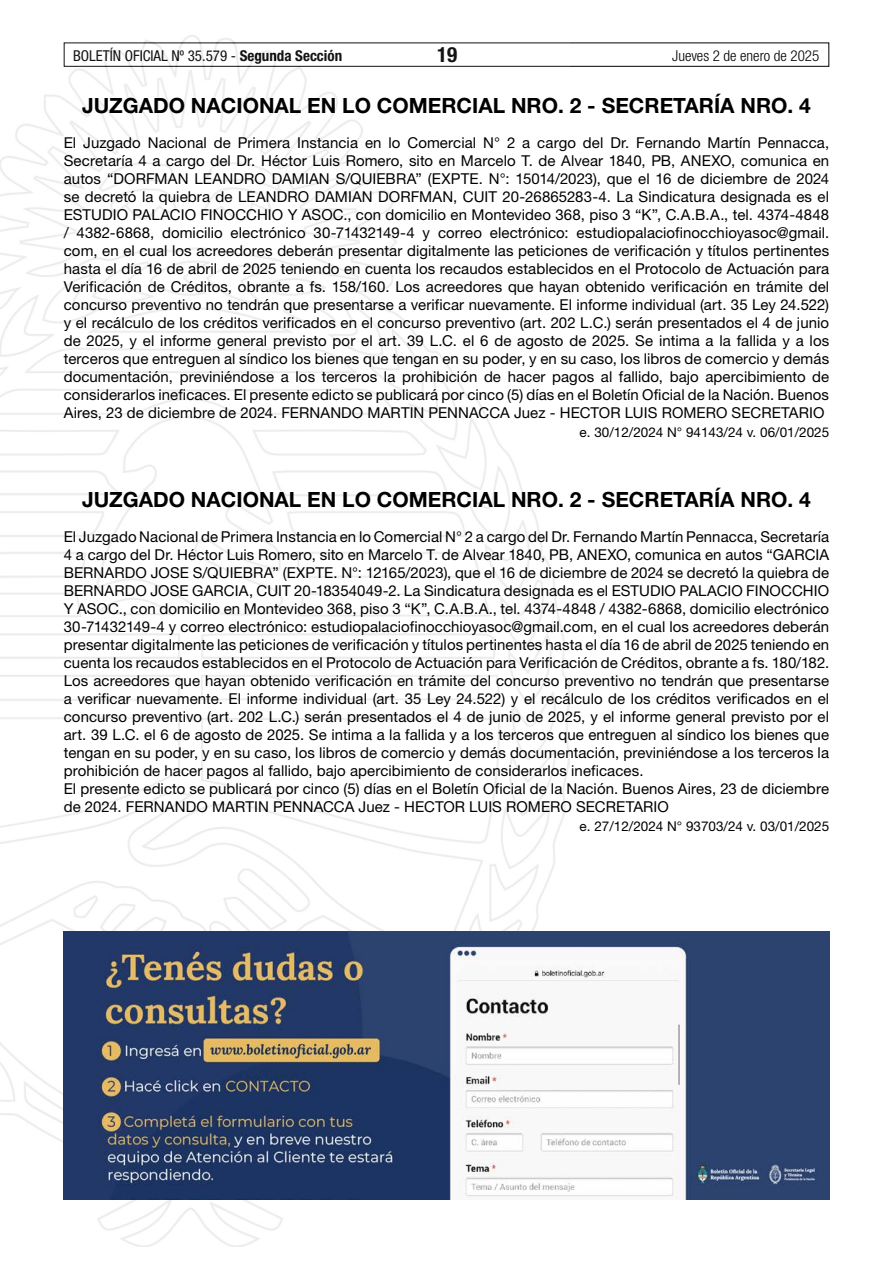
<style>
.page{position:relative;width:893px;height:1263px;background:#fff}
.page>*{position:absolute;margin:0;border:0;box-sizing:border-box;transform-origin:0 0}
.t1{font:700 21px "Helvetica Neue LT Std";color:#000}
.t2{font:700 condensed 21px "Helvetica Neue LT Std";color:#000}
.t3{font:15px/18px "Helvetica Neue LT Std";letter-spacing:.005em;color:#000;text-align:justify}
.t4{font:condensed 15px "Helvetica Neue LT Std";color:#000}
.t5{font:300 condensed 15px "Helvetica Neue LT Std";color:#000}
.t6{font:13.5px "Helvetica Neue LT Std";color:#000}
.s1{font-weight:700}
</style>
<div class="page">
<div style="left:64px;top:43px;width:765px;height:24px;border:1px solid #000"></div>
<img style="left:0;top:35px;width:569px;height:1211px">
<img style="left:64px;top:931px;width:765px;height:268px">
<p class="t4" style="left:73px;top:47px;width:271px">BOLETÍN OFICIAL Nº 35.579 - <span class="s1">Segunda Sección</span></p>
<h1 class="t2" style="left:437px;top:42px;width:22px">19</h1>
<p class="t5" style="left:672px;top:47px;width:149px">Jueves 2 de enero de 2025</p>
<h1 class="t1" style="left:82px;top:92px;width:730px">JUZGADO NACIONAL EN LO COMERCIAL NRO. 2 - SECRETARÍA NRO. 4</h1>
<p class="t3" style="left:64px;top:133px;width:767px">El Juzgado Nacional de Primera Instancia en lo Comercial N° 2 a cargo del Dr. Fernando Martín Pennacca, Secretaría 4 a cargo del Dr. Héctor Luis Romero, sito en Marcelo T. de Alvear 1840, PB, ANEXO, comunica en autos “DORFMAN LEANDRO DAMIAN S/QUIEBRA” (EXPTE. N°: 15014/2023), que el 16 de diciembre de 2024 se decretó la quiebra de LEANDRO DAMIAN DORFMAN, CUIT 20-26865283-4. La Sindicatura designada es el ESTUDIO PALACIO FINOCCHIO Y ASOC., con domicilio en Montevideo 368, piso 3 “K”, C.A.B.A., tel. 4374-4848 / 4382-6868, domicilio electrónico 30-71432149-4 y correo electrónico: estudiopalaciofinocchioyasoc@gmail. com, en el cual los acreedores deberán presentar digitalmente las peticiones de verificación y títulos pertinentes hasta el día 16 de abril de 2025 teniendo en cuenta los recaudos establecidos en el Protocolo de Actuación para Verificación de Créditos, obrante a fs. 158/160. Los acreedores que hayan obtenido verificación en trámite del concurso preventivo no tendrán que presentarse a verificar nuevamente. El informe individual (art. 35 Ley 24.522) y el recálculo de los créditos verificados en el concurso preventivo (art. 202 L.C.) serán presentados el 4 de junio de 2025, y el informe general previsto por el art. 39 L.C. el 6 de agosto de 2025. Se intima a la fallida y a los terceros que entreguen al síndico los bienes que tengan en su poder, y en su caso, los libros de comercio y demás documentación, previniéndose a los terceros la prohibición de hacer pagos al fallido, bajo apercibimiento de considerarlos ineficaces. El presente edicto se publicará por cinco (5) días en el Boletín Oficial de la Nación. Buenos Aires, 23 de diciembre de 2024. FERNANDO MARTIN PENNACCA Juez - HECTOR LUIS ROMERO SECRETARIO</p>
<p class="t6" style="left:580px;top:424px;width:251px">e. 30/12/2024 N° 94143/24 v. 06/01/2025</p>
<h1 class="t1" style="left:82px;top:486px;width:730px">JUZGADO NACIONAL EN LO COMERCIAL NRO. 2 - SECRETARÍA NRO. 4</h1>
<p class="t3" style="left:64px;top:527px;width:767px;text-align:left">El Juzgado Nacional de Primera Instancia en lo Comercial N° 2 a cargo del Dr. Fernando Martín Pennacca, Secretaría 4 a cargo del Dr. Héctor Luis Romero, sito en Marcelo T. de Alvear 1840, PB, ANEXO, comunica en autos “GARCIA BERNARDO JOSE S/QUIEBRA” (EXPTE. N°: 12165/2023), que el 16 de diciembre de 2024 se decretó la quiebra de BERNARDO JOSE GARCIA, CUIT 20-18354049-2. La Sindicatura designada es el ESTUDIO PALACIO FINOCCHIO Y ASOC., con domicilio en Montevideo 368, piso 3 “K”, C.A.B.A., tel. 4374-4848 / 4382-6868, domicilio electrónico 30-71432149-4 y correo electrónico: estudiopalaciofinocchioyasoc@gmail.com, en el cual los acreedores deberán presentar digitalmente las peticiones de verificación y títulos pertinentes hasta el día 16 de abril de 2025 teniendo en cuenta los recaudos establecidos en el Protocolo de Actuación para Verificación de Créditos, obrante a fs. 180/182.<br>Los acreedores que hayan obtenido verificación en trámite del concurso preventivo no tendrán que presentarse a verificar nuevamente. El informe individual (art. 35 Ley 24.522) y el recálculo de los créditos verificados en el concurso preventivo (art. 202 L.C.) serán presentados el 4 de junio de 2025, y el informe general previsto por el art. 39 L.C. el 6 de agosto de 2025. Se intima a la fallida y a los terceros que entreguen al síndico los bienes que tengan en su poder, y en su caso, los libros de comercio y demás documentación, previniéndose a los terceros la prohibición de hacer pagos al fallido, bajo apercibimiento de considerarlos ineficaces.<br>El presente edicto se publicará por cinco (5) días en el Boletín Oficial de la Nación. Buenos Aires, 23 de diciembre de 2024. FERNANDO MARTIN PENNACCA Juez - HECTOR LUIS ROMERO SECRETARIO</p>
<p class="t6" style="left:580px;top:818px;width:251px">e. 27/12/2024 N° 93703/24 v. 03/01/2025</p>
</div>
